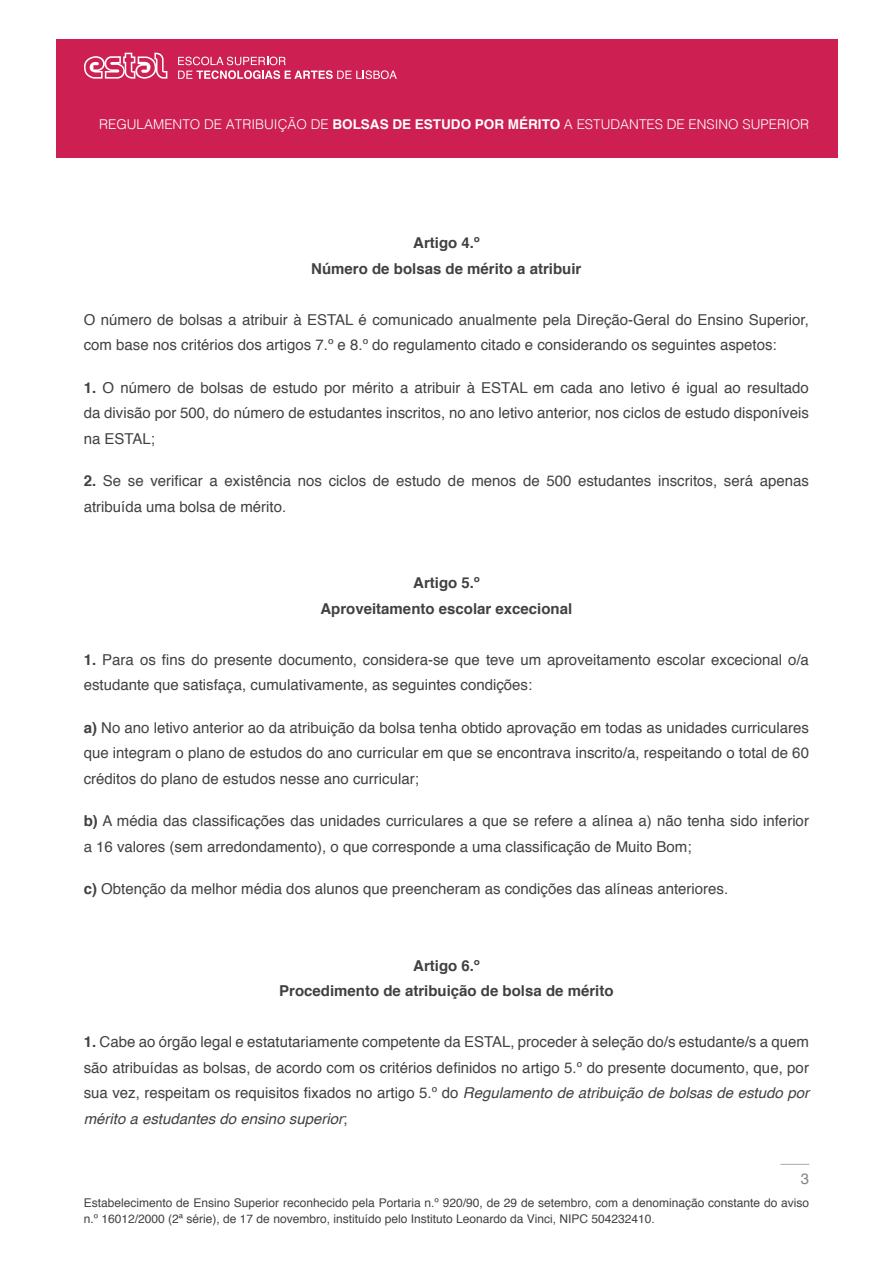
<style>
.page{position:relative;width:893px;height:1263px;background:#fff}
.page>*{position:absolute;margin:0;border:0;box-sizing:border-box;transform-origin:0 0}
.TEXTO{font:15px/25.5px "Helvetica";color:#414142}
.TEXTO-2{font:700 15px "Helvetica";color:#414142}
.t1{font:15px "Helvetica";color:#818486}
.t2{font:300 13.5px "Helvetica";color:#fff}
.t3{font:12px/16.5px "Helvetica";color:#414142}
.s1{font-weight:700}
.s2{font-style:italic}
</style>
<div class="page">
<div style="left:56px;top:40px;width:781px;height:118px;background:#ce1f52"></div>
<svg style="left:84px;top:53px;width:83px;height:26px"></svg>
<svg style="left:178px;top:57px;width:219px;height:22px"></svg>
<svg style="left:780px;top:1164px;width:29px;height:1px"></svg>
<p class="t2" style="left:99px;top:113px;width:712px">REGULAMENTO DE ATRIBUIÇÃO DE <span class="s1">BOLSAS DE ESTUDO POR MÉRITO</span> A ESTUDANTES DE ENSINO SUPERIOR</p>
<p class="TEXTO-2" style="left:413px;top:231px;width:68px">Artigo 4.º</p>
<p class="TEXTO-2" style="left:311px;top:256px;width:272px">Número de bolsas de mérito a atribuir</p>
<p class="TEXTO" style="left:84px;top:307px;width:727px">O número de bolsas a atribuir à ESTAL é comunicado anualmente pela Direção-Geral do Ensino Superior, com base nos critérios dos artigos 7.º e 8.º do regulamento citado e considerando os seguintes aspetos:</p>
<p class="TEXTO" style="left:84px;top:375px;width:727px;text-align:justify"><span class="s1">1.</span> O número de bolsas de estudo por mérito a atribuir à ESTAL em cada ano letivo é igual ao resultado da divisão por 500, do número de estudantes inscritos, no ano letivo anterior, nos ciclos de estudo disponíveis na ESTAL;</p>
<p class="TEXTO" style="left:84px;top:469px;width:727px"><span class="s1">2.</span> Se se verificar a existência nos ciclos de estudo de menos de 500 estudantes inscritos, será apenas atribuída uma bolsa de mérito.</p>
<p class="TEXTO-2" style="left:413px;top:571px;width:68px">Artigo 5.º</p>
<p class="TEXTO-2" style="left:320px;top:596px;width:253px">Aproveitamento escolar excecional</p>
<p class="TEXTO" style="left:84px;top:647px;width:727px"><span class="s1">1.</span> Para os fins do presente documento, considera-se que teve um aproveitamento escolar excecional o/a estudante que satisfaça, cumulativamente, as seguintes condições:</p>
<p class="TEXTO" style="left:84px;top:715px;width:727px;text-align:justify"><span class="s1">a)</span> No ano letivo anterior ao da atribuição da bolsa tenha obtido aprovação em todas as unidades curriculares que integram o plano de estudos do ano curricular em que se encontrava inscrito/a, respeitando o total de 60 créditos do plano de estudos nesse ano curricular;</p>
<p class="TEXTO" style="left:84px;top:809px;width:727px"><span class="s1">b)</span> A média das classificações das unidades curriculares a que se refere a alínea a) não tenha sido inferior a 16 valores (sem arredondamento), o que corresponde a uma classificação de Muito Bom;</p>
<p class="TEXTO" style="left:84px;top:877px;width:646px"><span class="s1">c)</span> Obtenção da melhor média dos alunos que preencheram as condições das alíneas anteriores.</p>
<p class="TEXTO-2" style="left:413px;top:953px;width:68px">Artigo 6.º</p>
<p class="TEXTO-2" style="left:279px;top:979px;width:336px">Procedimento de atribuição de bolsa de mérito</p>
<p class="TEXTO" style="left:84px;top:1030px;width:727px;text-align:justify"><span class="s1">1.</span> Cabe ao órgão legal e estatutariamente competente da ESTAL, proceder à seleção do/s estudante/s a quem são atribuídas as bolsas, de acordo com os critérios definidos no artigo 5.º do presente documento, que, por sua vez, respeitam os requisitos fixados no artigo 5.º do <span class="s2">Regulamento de atribuição de bolsas de estudo por mérito a estudantes do ensino superior</span>;</p>
<p class="t1" style="left:801px;top:1167px;width:10px">3</p>
<p class="t3" style="left:84px;top:1194px;width:727px">Estabelecimento de Ensino Superior reconhecido pela Portaria n.º 920/90, de 29 de setembro, com a denominação constante do aviso n.º 16012/2000 (2ª série), de 17 de novembro, instituído pelo Instituto Leonardo da Vinci, NIPC 504232410.</p>
</div>
